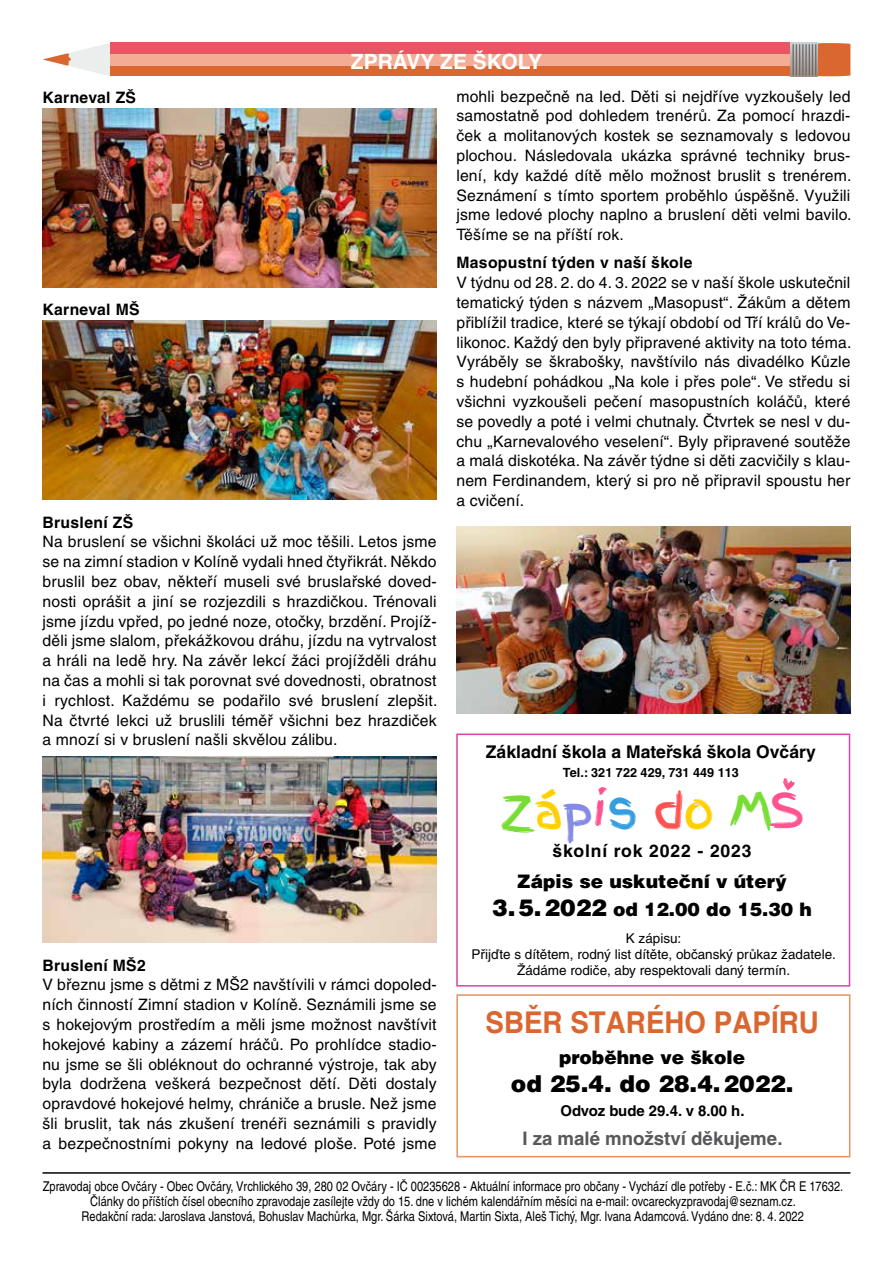
<style>
.page{position:relative;width:893px;height:1263px;background:#fff}
.page>*{position:absolute;margin:0;border:0;box-sizing:border-box;transform-origin:0 0}
.t1{font:48px "Finger Paint";letter-spacing:-.02em;color:#77dc34}
.t2{font:700 30px "Helvetica";color:#db6730;scale:.93 1}
.t3{font:900 23.25px "Helvetica CE";color:#000}
.t4{font:700 21px "Helvetica CE";color:#fff}
.t5{font:900 18.6px/28.5px "Helvetica CE";color:#000;text-align:center}
.t6{font:700 18.6px "Helvetica CE";color:#58585a}
.t7{font:700 17.55px "Helvetica CE";color:#000}
.t8{font:700 17.55px "Helvetica CE";letter-spacing:.05em;color:#000}
.t9{font:15.75px/19.8px "Helvetica CE";letter-spacing:.01em;color:#000;text-align:justify}
.t10{font:700 15.75px "Helvetica CE";letter-spacing:.02em;color:#000}
.t11{font:700 14.85px "Helvetica CE";color:#000}
.t12{font:condensed 13.5px/15px "Helvetica CE";color:#000;text-align:center}
.t13{font:13.5px/16.2px "Helvetica CE";color:#000;text-align:center}
.t14{font:700 12.75px "Helvetica CE";color:#000}
.s1{color:#ffd000}
.s2{color:#858ae5}
.s3{color:#ff5291}
.s4{color:#349ee1}
.s5{color:#ff5252}
.s6{color:#e2001a}
.s7{font-size:23.25px}
</style>
<div class="page">
<hr style="left:43px;top:1172px;width:807px;height:2px;background:#000">
<svg style="left:818px;top:43px;width:32px;height:33px"></svg>
<svg style="left:43px;top:43px;width:67px;height:33px"></svg>
<div style="left:110px;top:43px;width:680px;height:33px;background:#db6730"></div>
<div style="left:110px;top:54px;width:680px;height:11px;background:#f5ac95"></div>
<div style="left:110px;top:43px;width:680px;height:11px;background:#e85666"></div>
<svg style="left:790px;top:43px;width:28px;height:34px"></svg>
<hr style="left:815px;top:44px;width:1px;height:31px;background:#6b6c6e">
<hr style="left:812px;top:44px;width:1px;height:31px;background:#6b6c6e">
<hr style="left:809px;top:44px;width:1px;height:31px;background:#6b6c6e">
<hr style="left:806px;top:44px;width:1px;height:31px;background:#6b6c6e">
<hr style="left:803px;top:44px;width:1px;height:31px;background:#6b6c6e">
<hr style="left:799px;top:44px;width:1px;height:31px;background:#6b6c6e">
<hr style="left:796px;top:44px;width:1px;height:31px;background:#6b6c6e">
<hr style="left:793px;top:44px;width:1px;height:31px;background:#6b6c6e">
<svg style="left:783px;top:778px;width:12px;height:12px"></svg>
<img style="left:43px;top:321px;width:394px;height:178px">
<img style="left:43px;top:109px;width:394px;height:178px">
<img style="left:43px;top:756px;width:394px;height:186px">
<div style="left:456px;top:733px;width:394px;height:253px;border:2px solid #d845a2"></div>
<div style="left:456px;top:994px;width:394px;height:163px;border:2px solid #e69261"></div>
<img style="left:456px;top:526px;width:394px;height:187px">
<p class="t10" style="left:43px;top:89px;width:95px">Karneval ZŠ</p>
<p class="t10" style="left:43px;top:301px;width:99px">Karneval MŠ</p>
<h3 class="t4" style="left:351px;top:50px;width:193px">ZPRÁVY ZE ŠKOLY</h3>
<p class="t9" style="left:456px;top:86px;width:396px">mohli bezpečně na led. Děti si nejdříve vyzkoušely led samostatně pod dohledem trenérů. Za pomocí hrazdi&shy;ček a molitanových kostek se seznamovaly s ledovou plochou. Následovala ukázka správné techniky brus&shy;lení, kdy každé dítě mělo možnost bruslit s trenérem.<br>Seznámení s tímto sportem proběhlo úspěšně. Využili jsme ledové plochy naplno a bruslení děti velmi bavilo.<br>Těšíme se na příští rok.</p>
<p class="t10" style="left:456px;top:254px;width:238px">Masopustní týden v naší škole</p>
<p class="t9" style="left:456px;top:273px;width:396px">V týdnu od 28. 2. do 4. 3. 2022 se v naší škole uskutečnil tematický týden s názvem „Masopust“. Žákům a dětem přiblížil tradice, které se týkají období od Tří králů do Ve&shy;likonoc. Každý den byly připravené aktivity na toto téma.<br>Vyráběly se škrabošky, navštívilo nás divadélko Kůzle s hudební pohádkou „Na kole i přes pole“. Ve středu si všichni vyzkoušeli pečení masopustních koláčů, které se povedly a poté i velmi chutnaly. Čtvrtek se nesl v du&shy;chu „Karnevalového veselení“. Byly připravené soutěže a malá diskotéka. Na závěr týdne si děti zacvičily s klau&shy;nem Ferdinandem, který si pro ně připravil spoustu her a cvičení.</p>
<p class="t10" style="left:43px;top:513px;width:92px">Bruslení ZŠ</p>
<p class="t9" style="left:43px;top:532px;width:396px">Na bruslení se všichni školáci už moc těšili. Letos jsme se na zimní stadion v Kolíně vydali hned čtyřikrát. Někdo bruslil bez obav, někteří museli své bruslařské doved&shy;nosti oprášit a jiní se rozjezdili s hrazdičkou. Trénovali jsme jízdu vpřed, po jedné noze, otočky, brzdění. Projíž&shy;děli jsme slalom, překážkovou dráhu, jízdu na vytrvalost a hráli na ledě hry. Na závěr lekcí žáci projížděli dráhu na čas a mohli si tak porovnat své dovednosti, obratnost i rychlost. Každému se podařilo své bruslení zlepšit.<br>Na čtvrté lekci už bruslili téměř všichni bez hrazdiček a mnozí si v bruslení našli skvělou zálibu.</p>
<p class="t10" style="left:43px;top:956px;width:105px">Bruslení MŠ2</p>
<p class="t9" style="left:43px;top:975px;width:396px">V březnu jsme s dětmi z MŠ2 navštívili v rámci dopoled&shy;ních činností Zimní stadion v Kolíně. Seznámili jsme se s hokejovým prostředím a měli jsme možnost navštívit hokejové kabiny a zázemí hráčů. Po prohlídce stadio&shy;nu jsme se šli obléknout do ochranné výstroje, tak aby byla dodržena veškerá bezpečnost dětí. Děti dostaly opravdové hokejové helmy, chrániče a brusle. Než jsme šli bruslit, tak nás zkušení trenéři seznámili s pravidly a bezpečnostními pokyny na ledové ploše. Poté jsme</p>
<p class="t7" style="left:486px;top:741px;width:331px">Základní škola a Mateřská škola Ovčáry</p>
<p class="t14" style="left:563px;top:765px;width:177px">Tel.: 321 722 429, 731 449 113</p>
<h1 class="t1" style="left:501px;top:776px;width:305px">Z<span class="s1">á</span><span class="s2">p</span><span class="s3">i</span><span class="s4">s</span> <span class="s5">d</span><span class="s1">o</span> M<span class="s3">S</span><span class="s6">Š</span></h1>
<p class="t8" style="left:552px;top:840px;width:201px">školní rok 2022 - 2023</p>
<p class="t5" style="left:492px;top:867px;width:321px">Zápis se uskuteční v úterý<br><span class="s7">3.5.2022</span> od 12.00 do 15.30 h</p>
<p class="t13" style="left:471px;top:930px;width:366px">K zápisu:<br>Přijďte s dítětem, rodný list dítěte, občanský průkaz žadatele.<br>Žádáme rodiče, aby respektovali daný termín.</p>
<h2 class="t2" style="left:485px;top:1004px;width:360px">SBĚR STARÉHO PAPÍRU</h2>
<p class="t5" style="left:559px;top:1043px;width:188px">proběhne ve škole</p>
<h3 class="t3" style="left:511px;top:1071px;width:284px">od 25.4. do 28.4.2022.</h3>
<p class="t11" style="left:560px;top:1102px;width:186px">Odvoz bude 29.4. v 8.00 h.</p>
<p class="t6" style="left:522px;top:1127px;width:262px">I za malé množství děkujeme.</p>
<p class="t12" style="left:43px;top:1178px;width:802px">Zpravodaj obce Ovčáry - Obec Ovčáry, Vrchlického 39, 280 02 Ovčáry - IČ 00235628 - Aktuální informace pro občany - Vychází dle potřeby - E.č.: MK ČR E 17632.<br>Články do příštích čísel obecního zpravodaje zasílejte vždy do 15. dne v lichém kalendářním měsíci na e-mail: ovcareckyzpravodaj@seznam.cz.<br>Redakční rada: Jaroslava Janstová, Bohuslav Machůrka, Mgr. Šárka Sixtová, Martin Sixta, Aleš Tichý, Mgr. Ivana Adamcová. Vydáno dne: 8. 4. 2022</p>
</div>
